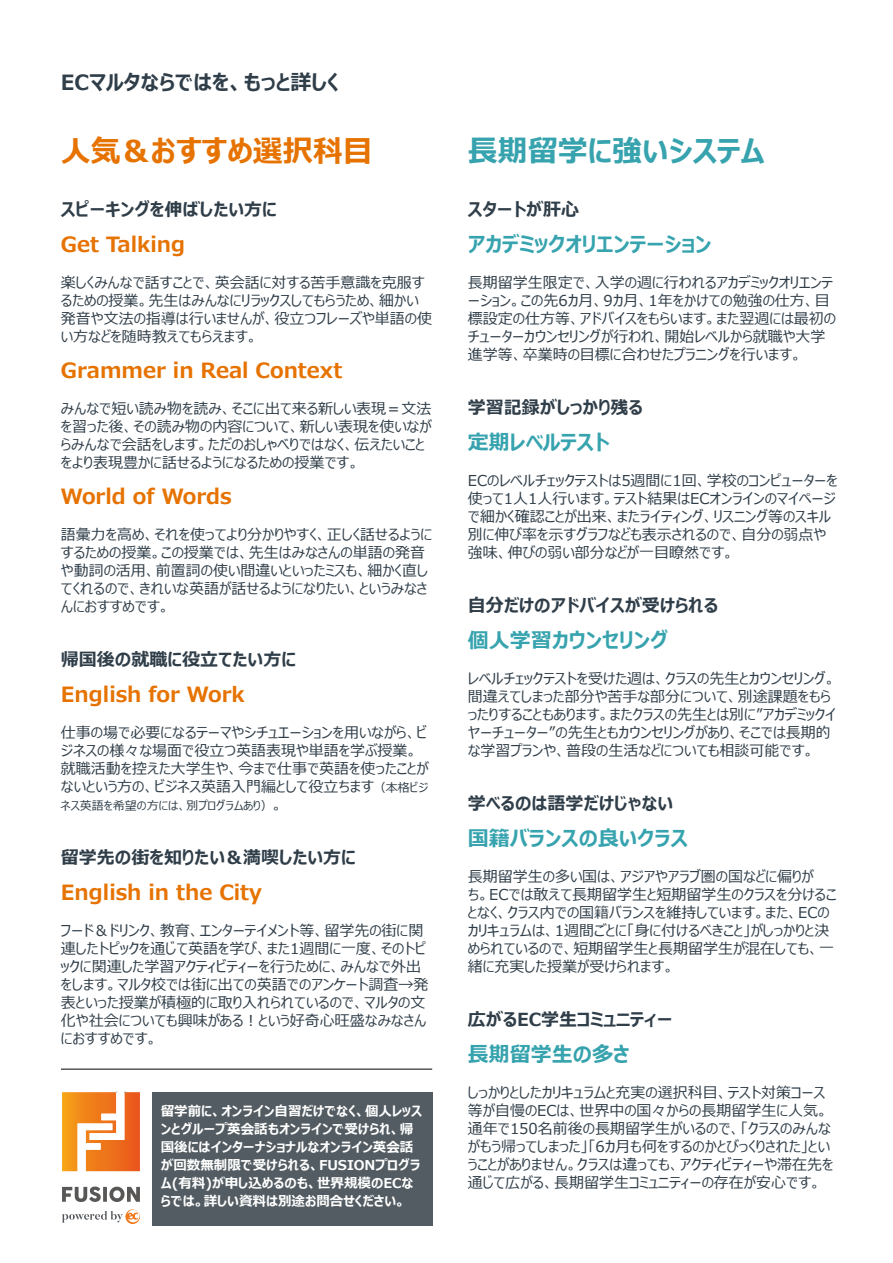
<style>
.page{position:relative;width:893px;height:1263px;background:#fff}
.page>*{position:absolute;margin:0;border:0;box-sizing:border-box;transform-origin:0 0}
.t1{font:700 30px "Meiryo UI";color:#e67200}
.t2{font:700 30px "Meiryo UI";color:#36a3ae}
.t3{font:700 21px "Meiryo UI";color:#e67200}
.t4{font:700 21px "Meiryo UI";color:#36a3ae}
.t5{font:700 21px "Meiryo UI";color:#303e49}
.t6{font:700 18px "Meiryo UI";color:#303e49}
.t7{font:15px/18px "Meiryo UI";color:#303e49}
.t8{font:700 13.5px/18px "Meiryo UI";color:#fff}
.t9{font:12px "Meiryo UI";color:#303e49}
.s1{font-size:12px}
.s2{font-size:15px}
</style>
<div class="page">
<hr style="left:61px;top:1068px;width:371px;height:2px;background:#575756">
<svg style="left:62px;top:1092px;width:78px;height:79px"></svg>
<svg style="left:62px;top:1209px;width:78px;height:15px"></svg>
<svg style="left:62px;top:1186px;width:78px;height:16px"></svg>
<div style="left:152px;top:1092px;width:280px;height:133px;background:#535c62"></div>
<h2 class="t5" style="left:61px;top:68px;width:280px">ECマルタならではを、もっと詳しく</h2>
<h1 class="t1" style="left:61px;top:130px;width:313px">人気＆おすすめ選択科目</h1>
<p class="t6" style="left:61px;top:197px;width:217px">スピーキングを伸ばしたい方に</p>
<h2 class="t3" style="left:61px;top:230px;width:126px">Get Talking</h2>
<p class="t7" style="left:61px;top:274px;width:373px">楽しくみんなで話すことで、英会話に対する苦手意識を克服するための授業。先生はみんなにリラックスしてもらうため、細かい発音や文法の指導は行いませんが、役立つフレーズや単語の使い方などを随時教えてもらえます。</p>
<h2 class="t3" style="left:61px;top:356px;width:283px">Grammer in Real Context</h2>
<p class="t7" style="left:61px;top:400px;width:372px">みんなで短い読み物を読み、そこに出て来る新しい表現＝文法を習った後、その読み物の内容について、新しい表現を使いながらみんなで会話をします。ただのおしゃべりではなく、伝えたいことをより表現豊かに話せるようになるための授業です。</p>
<h2 class="t3" style="left:61px;top:482px;width:172px">World of Words</h2>
<p class="t7" style="left:61px;top:526px;width:373px">語彙力を高め、それを使ってより分かりやすく、正しく話せるようにするための授業。この授業では、先生はみなさんの単語の発音や動詞の活用、前置詞の使い間違いといったミスも、細かく直してくれるので、きれいな英語が話せるようになりたい、というみなさんにおすすめです。</p>
<p class="t6" style="left:61px;top:647px;width:237px">帰国後の就職に役立てたい方に</p>
<h2 class="t3" style="left:61px;top:680px;width:185px">English for Work</h2>
<p class="t7" style="left:61px;top:724px;width:369px">仕事の場で必要になるテーマやシチュエーションを用いながら、ビジネスの様々な場面で役立つ英語表現や単語を学ぶ授業。就職活動を控えた大学生や、今まで仕事で英語を使ったことがないという方の、ビジネス英語入門編として役立ちます<span class="s1">（本格ビジ</span></p>
<p class="t9" style="left:61px;top:797px;width:223px">ネス英語を希望の方には、別プログラムあり）<span class="s2">。</span></p>
<p class="t6" style="left:61px;top:845px;width:296px">留学先の街を知りたい＆満喫したい方に</p>
<h2 class="t3" style="left:61px;top:878px;width:202px">English in the City</h2>
<p class="t7" style="left:61px;top:922px;width:369px">フード＆ドリンク、教育、エンターテイメント等、留学先の街に関連したトピックを通じて英語を学び、また1週間に一度、そのトピックに関連した学習アクティビティーを行うために、みんなで外出をします。マルタ校では街に出ての英語でのアンケート調査→発表といった授業が積極的に取り入れられているので、マルタの文化や社会についても興味がある！という好奇心旺盛なみなさんにおすすめです。</p>
<p class="t8" style="left:161px;top:1103px;width:263px">留学前に、オンライン自習だけでなく、個人レッスンとグループ英会話もオンラインで受けられ、帰国後にはインターナショナルなオンライン英会話が回数無制限で受けられる、FUSIONプログラム(有料)が申し込めるのも、世界規模のECならでは。詳しい資料は別途お問合せください。</p>
<h1 class="t2" style="left:468px;top:130px;width:299px">長期留学に強いシステム</h1>
<p class="t6" style="left:468px;top:197px;width:113px">スタートが肝心</p>
<h2 class="t4" style="left:468px;top:230px;width:245px">アカデミックオリエンテーション</h2>
<p class="t7" style="left:468px;top:274px;width:370px">長期留学生限定で、入学の週に行われるアカデミックオリエンテーション。この先6カ月、9カ月、1年をかけての勉強の仕方、目標設定の仕方等、アドバイスをもらいます。また翌週には最初のチューターカウンセリングが行われ、開始レベルから就職や大学進学等、卒業時の目標に合わせたプラニングを行います。</p>
<p class="t6" style="left:468px;top:395px;width:177px">学習記録がしっかり残る</p>
<h2 class="t4" style="left:468px;top:428px;width:143px">定期レベルテスト</h2>
<p class="t7" style="left:468px;top:472px;width:371px">ECのレベルチェックテストは5週間に1回、学校のコンピューターを使って1人1人行います。テスト結果はECオンラインのマイページで細かく確認ことが出来、またライティング、リスニング等のスキル別に伸び率を示すグラフなども表示されるので、自分の弱点や強味、伸びの弱い部分などが一目瞭然です。</p>
<p class="t6" style="left:468px;top:593px;width:252px">自分だけのアドバイスが受けられる</p>
<h2 class="t4" style="left:468px;top:626px;width:202px">個人学習カウンセリング</h2>
<p class="t7" style="left:468px;top:670px;width:370px">レベルチェックテストを受けた週は、クラスの先生とカウンセリング。間違えてしまった部分や苦手な部分について、別途課題をもらったりすることもあります。またクラスの先生とは別に”アカデミックイヤーチューター”の先生ともカウンセリングがあり、そこでは長期的な学習プランや、普段の生活などについても相談可能です。</p>
<p class="t6" style="left:468px;top:791px;width:207px">学べるのは語学だけじゃない</p>
<h2 class="t4" style="left:468px;top:824px;width:222px">国籍バランスの良いクラス</h2>
<p class="t7" style="left:468px;top:868px;width:370px">長期留学生の多い国は、アジアやアラブ圏の国などに偏りが<br>ち。ECでは敢えて長期留学生と短期留学生のクラスを分けることなく、クラス内での国籍バランスを維持しています。また、ECのカリキュラムは、1週間ごとに「身に付けるべきこと」がしっかりと決められているので、短期留学生と長期留学生が混在しても、一緒に充実した授業が受けられます。</p>
<p class="t6" style="left:468px;top:1007px;width:207px">広がるEC学生コミュニティー</p>
<h2 class="t4" style="left:468px;top:1040px;width:163px">長期留学生の多さ</h2>
<p class="t7" style="left:468px;top:1084px;width:367px">しっかりとしたカリキュラムと充実の選択科目、テスト対策コース等が自慢のECは、世界中の国々からの長期留学生に人気。通年で150名前後の長期留学生がいるので、「クラスのみんながもう帰ってしまった」「6カ月も何をするのかとびっくりされた」ということがありません。クラスは違っても、アクティビティーや滞在先を通じて広がる、長期留学生コミュニティーの存在が安心です。</p>
</div>
